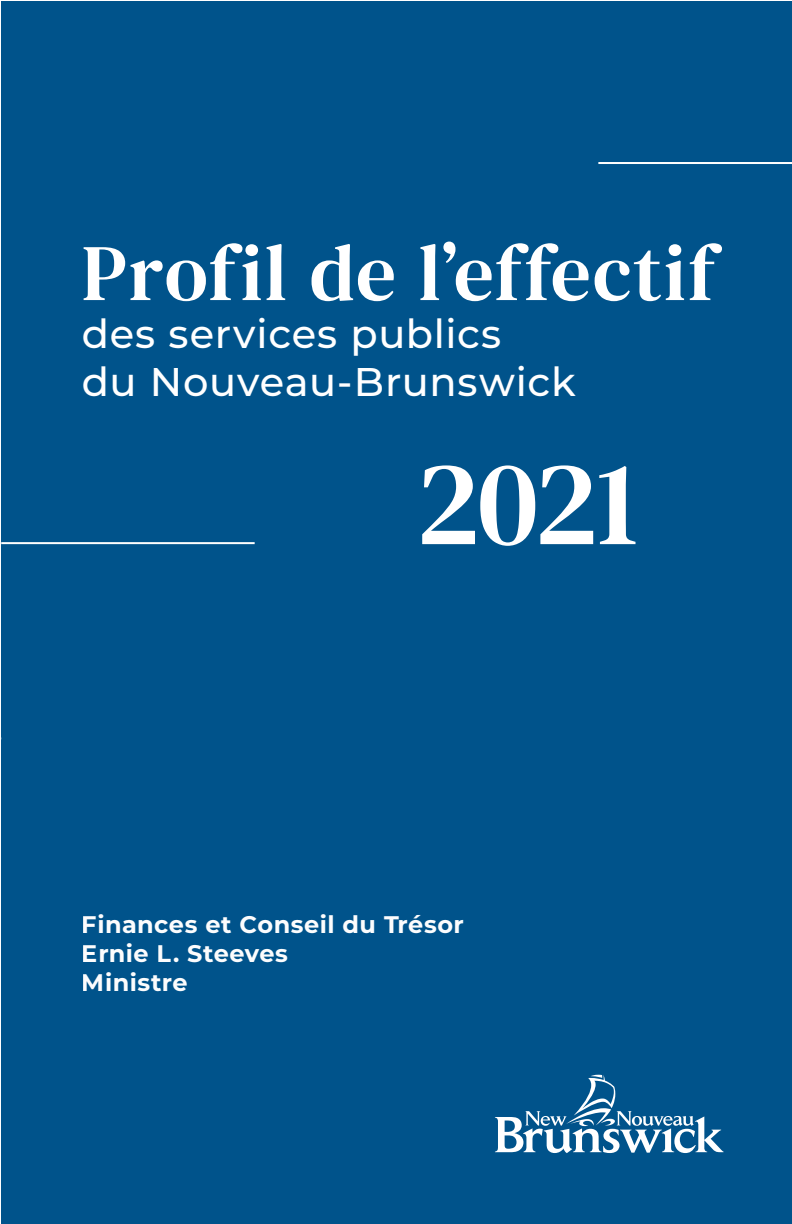
<style>
.page{position:relative;width:792px;height:1224px;background:#fff}
.page>*{position:absolute;margin:0;border:0;box-sizing:border-box;transform-origin:0 0}
.t1{font:121px "DM Serif Text";color:#fff}
.t2{font:80px "DM Serif Text";letter-spacing:.02em;color:#fff}
.t3{font:500 40px/48px "Montserrat";letter-spacing:.015em;color:#fff}
.t4{font:700 24px/28.8px "Montserrat";letter-spacing:.015em;color:#fff}
</style>
<div class="page">
<div style="left:1px;top:1px;width:791px;height:1223px;background:#00538b"></div>
<svg style="left:495px;top:1075px;width:229px;height:78px"></svg>
<hr style="left:1px;top:542px;width:254px;height:2px;background:#fff">
<hr style="left:598px;top:162px;width:194px;height:2px;background:#fff">
<p class="t2" style="left:82px;top:227px;width:635px">Profil de l’effectif</p>
<p class="t3" style="left:82px;top:308px;width:495px">des services publics<br>du Nouveau-Brunswick</p>
<p class="t1" style="left:416px;top:433px;width:224px">2021</p>
<p class="t4" style="left:82px;top:909px;width:384px">Finances et Conseil du Trésor<br>Ernie L. Steeves<br>Ministre</p>
</div>
